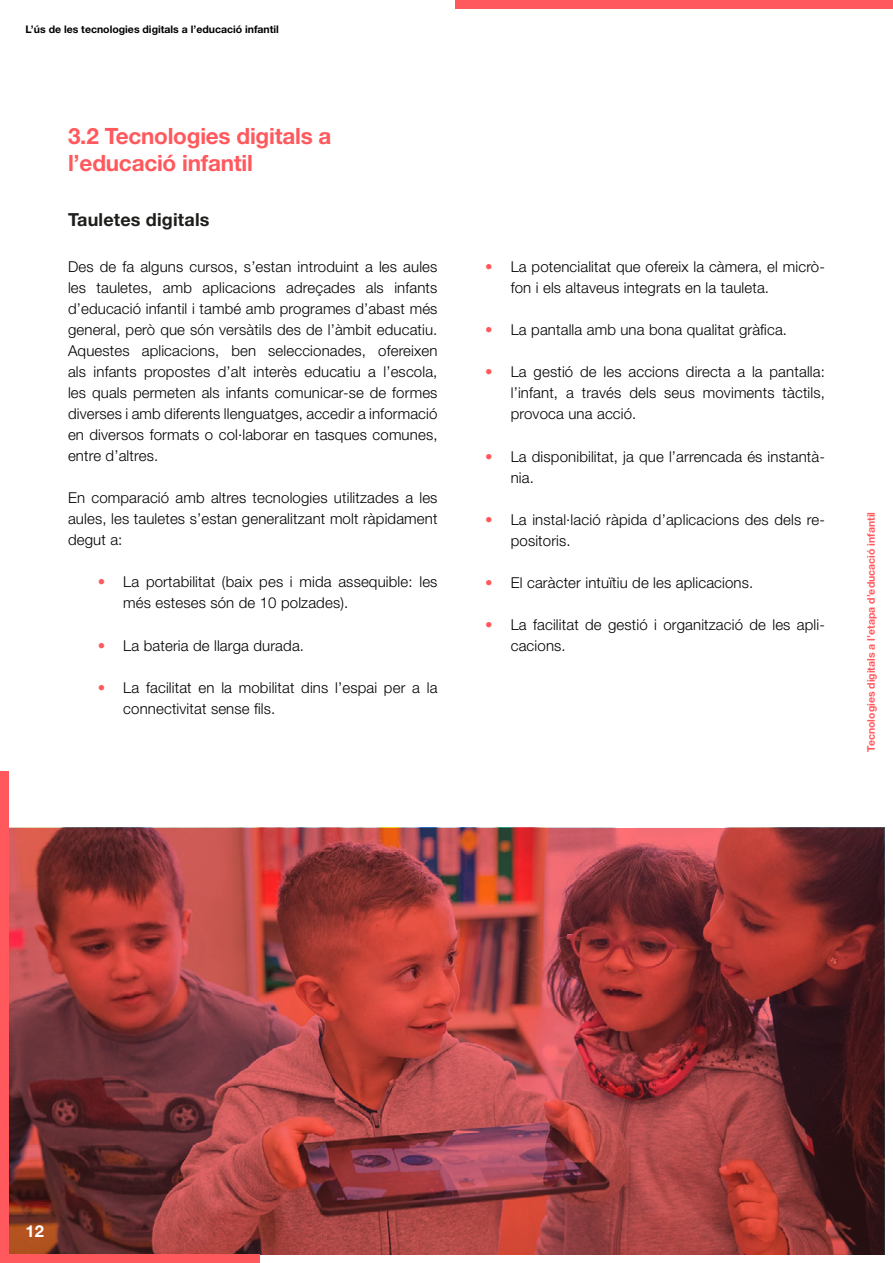
<style>
.page{position:relative;width:893px;height:1263px;background:#fff}
.page>*{position:absolute;margin:0;border:0;box-sizing:border-box;transform-origin:0 0}
.t1{font:700 22.5px/27px "Helvetica Neue LT Std";letter-spacing:-.01em;color:#ff585d}
.t2{font:700 18px "Helvetica Neue LT Std";letter-spacing:.01em;color:#1d1d1b}
.t3{font:700 16.5px "Helvetica Neue LT Std";color:#fff}
.t4{font:300 15px/21px "Helvetica Neue LT Std";letter-spacing:.01em;color:#000}
.t5{font:700 10.5px "Helvetica Neue LT Std";color:#000}
.t6{font:700 10.5px "Helvetica Neue LT Std";color:#ff585d}
.s1{font-weight:700;color:#ff585d}
</style>
<div class="page">
<img style="left:9px;top:827px;width:875px;height:427px">
<div style="left:455px;top:0;width:438px;height:9px;background:#ff585d"></div>
<div style="left:0;top:1254px;width:259px;height:9px;background:#ff585d"></div>
<div style="left:0;top:771px;width:9px;height:492px;background:#ff585d"></div>
<p class="t5" style="left:26px;top:23px;width:255px">L’ús de les tecnologies digitals a l’educació infantil</p>
<h2 class="t1" style="left:68px;top:122px;width:265px">3.2 Tecnologies digitals a l’educació infantil</h2>
<h3 class="t2" style="left:68px;top:208px;width:143px">Tauletes digitals</h3>
<p class="t4" style="left:68px;top:256px;width:371px;text-align:justify">Des de fa alguns cursos, s’estan introduint a les aules les tauletes, amb aplicacions adreçades als infants d’educació infantil i també amb programes d’abast més general, però que són versàtils des de l’àmbit educatiu.<br>Aquestes aplicacions, ben seleccionades, ofereixen als infants propostes d’alt interès educatiu a l’escola, les quals permeten als infants comunicar-se de formes diverses i amb diferents llenguatges, accedir a informació en diversos formats o col·laborar en tasques comunes, entre d’altres.</p>
<p class="t4" style="left:68px;top:487px;width:371px;text-align:justify">En comparació amb altres tecnologies utilitzades a les aules, les tauletes s’estan generalitzant molt ràpidament degut a:</p>
<p class="t4" style="left:123px;top:571px;width:316px;text-indent:-26px"><span class="s1">•</span> La portabilitat (baix pes i mida assequible: les més esteses són de 10 polzades).</p>
<p class="t4" style="left:98px;top:634px;width:208px"><span class="s1">•</span> La bateria de llarga durada.</p>
<p class="t4" style="left:123px;top:677px;width:316px;text-indent:-26px"><span class="s1">•</span> La facilitat en la mobilitat dins l’espai per a la connectivitat sense fils.</p>
<p class="t4" style="left:511px;top:256px;width:316px;text-indent:-26px"><span class="s1">•</span> La potencialitat que ofereix la càmera, el micrò&shy;fon i els altaveus integrats en la tauleta.</p>
<p class="t4" style="left:485px;top:319px;width:303px"><span class="s1">•</span> La pantalla amb una bona qualitat gràfica.</p>
<p class="t4" style="left:511px;top:361px;width:316px;text-align:justify;text-indent:-26px"><span class="s1">•</span> La gestió de les accions directa a la pantalla: l’infant, a través dels seus moviments tàctils, provoca una acció.</p>
<p class="t4" style="left:511px;top:445px;width:316px;text-indent:-26px"><span class="s1">•</span> La disponibilitat, ja que l’arrencada és instantà&shy;nia.</p>
<p class="t4" style="left:511px;top:509px;width:316px;text-indent:-26px"><span class="s1">•</span> La instal·lació ràpida d’aplicacions des dels re&shy;positoris.</p>
<p class="t4" style="left:485px;top:572px;width:270px"><span class="s1">•</span> El caràcter intuïtiu de les aplicacions.</p>
<p class="t4" style="left:511px;top:614px;width:316px;text-indent:-26px"><span class="s1">•</span> La facilitat de gestió i organització de les apli&shy;cacions.</p>
<p class="t6" style="left:865px;top:751px;width:241px;rotate:-90deg">Tecnologies digitals a l’etapa d’educació infantil</p>
<p class="t3" style="left:26px;top:1221px;width:20px">12</p>
</div>
